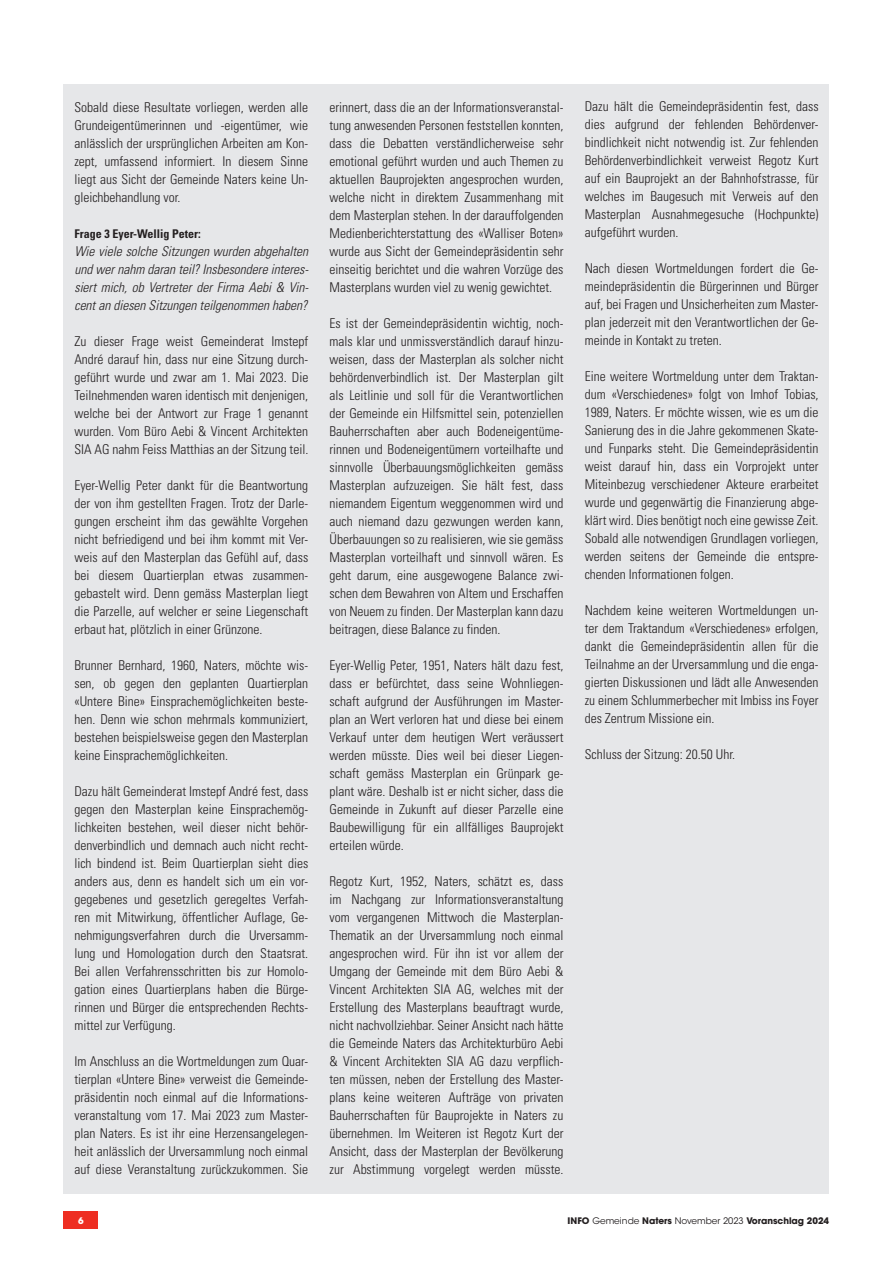
<style>
.page{position:relative;width:893px;height:1263px;background:#fff}
.page>*{position:absolute;margin:0;border:0;box-sizing:border-box;transform-origin:0 0}
.t1{font:300 condensed 13.5px/18px "Univers LT Std";color:#231f20;text-align:justify}
.t2{font:italic 300 condensed 13.5px/18px "Univers LT Std";color:#231f20;text-align:justify}
.t3{font:700 condensed 12px "Univers LT Std";color:#231f20}
.t4{font:700 9px "ITC Avant Garde Std";color:#231f20}
.t5{font:700 9px "ITC Avant Garde Std";color:#fff}
.s1{font-weight:400}
</style>
<div class="page">
<div style="left:64px;top:1212px;width:34px;height:17px;background:#ee2e22"></div>
<div style="left:64px;top:84px;width:765px;height:1109px;background:#e6e7e9"></div>
<p class="t1" style="left:74px;top:98px;width:235px">Sobald diese Resultate vorliegen, werden alle Grundeigentümerinnen und -eigentümer, wie anlässlich der ursprünglichen Arbeiten am Kon&shy;zept, umfassend informiert. In diesem Sinne liegt aus Sicht der Gemeinde Naters keine Un&shy;gleichbehandlung vor.</p>
<p class="t3" style="left:74px;top:226px;width:128px">Frage 3 Eyer-Wellig Peter:</p>
<p class="t2" style="left:74px;top:242px;width:236px">Wie viele solche Sitzungen wurden abgehalten und wer nahm daran teil? Insbesondere interes&shy;siert mich, ob Vertreter der Firma Aebi &amp; Vin&shy;cent an diesen Sitzungen teilgenommen haben?</p>
<p class="t1" style="left:74px;top:332px;width:235px">Zu dieser Frage weist Gemeinderat Imstepf André darauf hin, dass nur eine Sitzung durch&shy;geführt wurde und zwar am 1. Mai 2023. Die Teilnehmenden waren identisch mit denjenigen, welche bei der Antwort zur Frage 1 genannt wurden. Vom Büro Aebi &amp; Vincent Architekten SIA AG nahm Feiss Matthias an der Sitzung teil.</p>
<p class="t1" style="left:74px;top:476px;width:235px">Eyer-Wellig Peter dankt für die Beantwortung der von ihm gestellten Fragen. Trotz der Darle&shy;gungen erscheint ihm das gewählte Vorgehen nicht befriedigend und bei ihm kommt mit Ver&shy;weis auf den Masterplan das Gefühl auf, dass bei diesem Quartierplan etwas zusammen&shy;gebastelt wird. Denn gemäss Masterplan liegt die Parzelle, auf welcher er seine Liegenschaft erbaut hat, plötzlich in einer Grünzone.</p>
<p class="t1" style="left:74px;top:656px;width:235px">Brunner Bernhard, 1960, Naters, möchte wis&shy;sen, ob gegen den geplanten Quartierplan «Untere Bine» Einsprachemöglichkeiten beste&shy;hen. Denn wie schon mehrmals kommuniziert, bestehen beispielsweise gegen den Masterplan keine Einsprachemöglichkeiten.</p>
<p class="t1" style="left:74px;top:782px;width:235px">Dazu hält Gemeinderat Imstepf André fest, dass gegen den Masterplan keine Einsprachemög&shy;lichkeiten bestehen, weil dieser nicht behör&shy;denverbindlich und demnach auch nicht recht&shy;lich bindend ist. Beim Quartierplan sieht dies anders aus, denn es handelt sich um ein vor&shy;gegebenes und gesetzlich geregeltes Verfah&shy;ren mit Mitwirkung, öffentlicher Auflage, Ge&shy;nehmigungsverfahren durch die Urversamm&shy;lung und Homologation durch den Staatsrat.<br>Bei allen Verfahrensschritten bis zur Homolo&shy;gation eines Quartierplans haben die Bürge&shy;rinnen und Bürger die entsprechenden Rechts&shy;mittel zur Verfügung.</p>
<p class="t1" style="left:74px;top:1052px;width:235px">Im Anschluss an die Wortmeldungen zum Quar&shy;tierplan «Untere Bine» verweist die Gemeinde&shy;präsidentin noch einmal auf die Informations&shy;veranstaltung vom 17. Mai 2023 zum Master&shy;plan Naters. Es ist ihr eine Herzensangelegen&shy;heit anlässlich der Urversammlung noch einmal auf diese Veranstaltung zurückzukommen. Sie</p>
<p class="t1" style="left:330px;top:98px;width:235px">erinnert, dass die an der Informationsveranstal&shy;tung anwesenden Personen feststellen konnten, dass die Debatten verständlicherweise sehr emotional geführt wurden und auch Themen zu aktuellen Bauprojekten angesprochen wurden, welche nicht in direktem Zusammenhang mit dem Masterplan stehen. In der darauffolgenden Medienberichterstattung des «Walliser Boten» wurde aus Sicht der Gemeindepräsidentin sehr einseitig berichtet und die wahren Vorzüge des Masterplans wurden viel zu wenig gewichtet.</p>
<p class="t1" style="left:330px;top:314px;width:235px">Es ist der Gemeindepräsidentin wichtig, noch&shy;mals klar und unmissverständlich darauf hinzu&shy;weisen, dass der Masterplan als solcher nicht behördenverbindlich ist. Der Masterplan gilt als Leitlinie und soll für die Verantwortlichen der Gemeinde ein Hilfsmittel sein, potenziellen Bauherrschaften aber auch Bodeneigentüme&shy;rinnen und Bodeneigentümern vorteilhafte und sinnvolle Überbauungsmöglichkeiten gemäss Masterplan aufzuzeigen. Sie hält fest, dass niemandem Eigentum weggenommen wird und auch niemand dazu gezwungen werden kann, Überbauungen so zu realisieren, wie sie gemäss Masterplan vorteilhaft und sinnvoll wären. Es geht darum, eine ausgewogene Balance zwi&shy;schen dem Bewahren von Altem und Erschaffen von Neuem zu finden. Der Masterplan kann dazu beitragen, diese Balance zu finden.</p>
<p class="t1" style="left:330px;top:656px;width:235px">Eyer-Wellig Peter, 1951, Naters hält dazu fest, dass er befürchtet, dass seine Wohnliegen&shy;schaft aufgrund der Ausführungen im Master&shy;plan an Wert verloren hat und diese bei einem Verkauf unter dem heutigen Wert veräussert werden müsste. Dies weil bei dieser Liegen&shy;schaft gemäss Masterplan ein Grünpark ge&shy;plant wäre. Deshalb ist er nicht sicher, dass die Gemeinde in Zukunft auf dieser Parzelle eine Baubewilligung für ein allfälliges Bauprojekt erteilen würde.</p>
<p class="t1" style="left:330px;top:872px;width:235px">Regotz Kurt, 1952, Naters, schätzt es, dass im Nachgang zur Informationsveranstaltung vom vergangenen Mittwoch die Masterplan-Thematik an der Urversammlung noch einmal angesprochen wird. Für ihn ist vor allem der Umgang der Gemeinde mit dem Büro Aebi &amp; Vincent Architekten SIA AG, welches mit der Erstellung des Masterplans beauftragt wurde, nicht nachvollziehbar. Seiner Ansicht nach hätte die Gemeinde Naters das Architekturbüro Aebi &amp; Vincent Architekten SIA AG dazu verpflich&shy;ten müssen, neben der Erstellung des Master&shy;plans keine weiteren Aufträge von privaten Bauherrschaften für Bauprojekte in Naters zu übernehmen. Im Weiteren ist Regotz Kurt der Ansicht, dass der Masterplan der Bevölkerung zur Abstimmung vorgelegt werden müsste.</p>
<p class="t1" style="left:585px;top:98px;width:235px">Dazu hält die Gemeindepräsidentin fest, dass dies aufgrund der fehlenden Behördenver&shy;bindlichkeit nicht notwendig ist. Zur fehlenden Behördenverbindlichkeit verweist Regotz Kurt auf ein Bauprojekt an der Bahnhofstrasse, für welches im Baugesuch mit Verweis auf den Masterplan Ausnahmegesuche (Hochpunkte) aufgeführt wurden.</p>
<p class="t1" style="left:585px;top:260px;width:235px">Nach diesen Wortmeldungen fordert die Ge&shy;meindepräsidentin die Bürgerinnen und Bürger auf, bei Fragen und Unsicherheiten zum Master&shy;plan jederzeit mit den Verantwortlichen der Ge&shy;meinde in Kontakt zu treten.</p>
<p class="t1" style="left:585px;top:368px;width:235px">Eine weitere Wortmeldung unter dem Traktan&shy;dum «Verschiedenes» folgt von Imhof Tobias, 1989, Naters. Er möchte wissen, wie es um die Sanierung des in die Jahre gekommenen Skate&shy;und Funparks steht. Die Gemeindepräsidentin weist darauf hin, dass ein Vorprojekt unter Miteinbezug verschiedener Akteure erarbeitet wurde und gegenwärtig die Finanzierung abge&shy;klärt wird. Dies benötigt noch eine gewisse Zeit.<br>Sobald alle notwendigen Grundlagen vorliegen, werden seitens der Gemeinde die entspre&shy;chenden Informationen folgen.</p>
<p class="t1" style="left:585px;top:602px;width:235px">Nachdem keine weiteren Wortmeldungen un&shy;ter dem Traktandum «Verschiedenes» erfolgen, dankt die Gemeindepräsidentin allen für die Teilnahme an der Urversammlung und die enga&shy;gierten Diskussionen und lädt alle Anwesenden zu einem Schlummerbecher mit Imbiss ins Foyer des Zentrum Missione ein.</p>
<p class="t1" style="left:585px;top:746px;width:152px">Schluss der Sitzung: 20.50 Uhr.</p>
<p class="t5" style="left:78px;top:1214px;width:7px">6</p>
<p class="t4" style="left:568px;top:1214px;width:263px">INFO <span class="s1">Gemeinde</span> Naters <span class="s1">November 2023</span> Voranschlag 2024</p>
</div>
